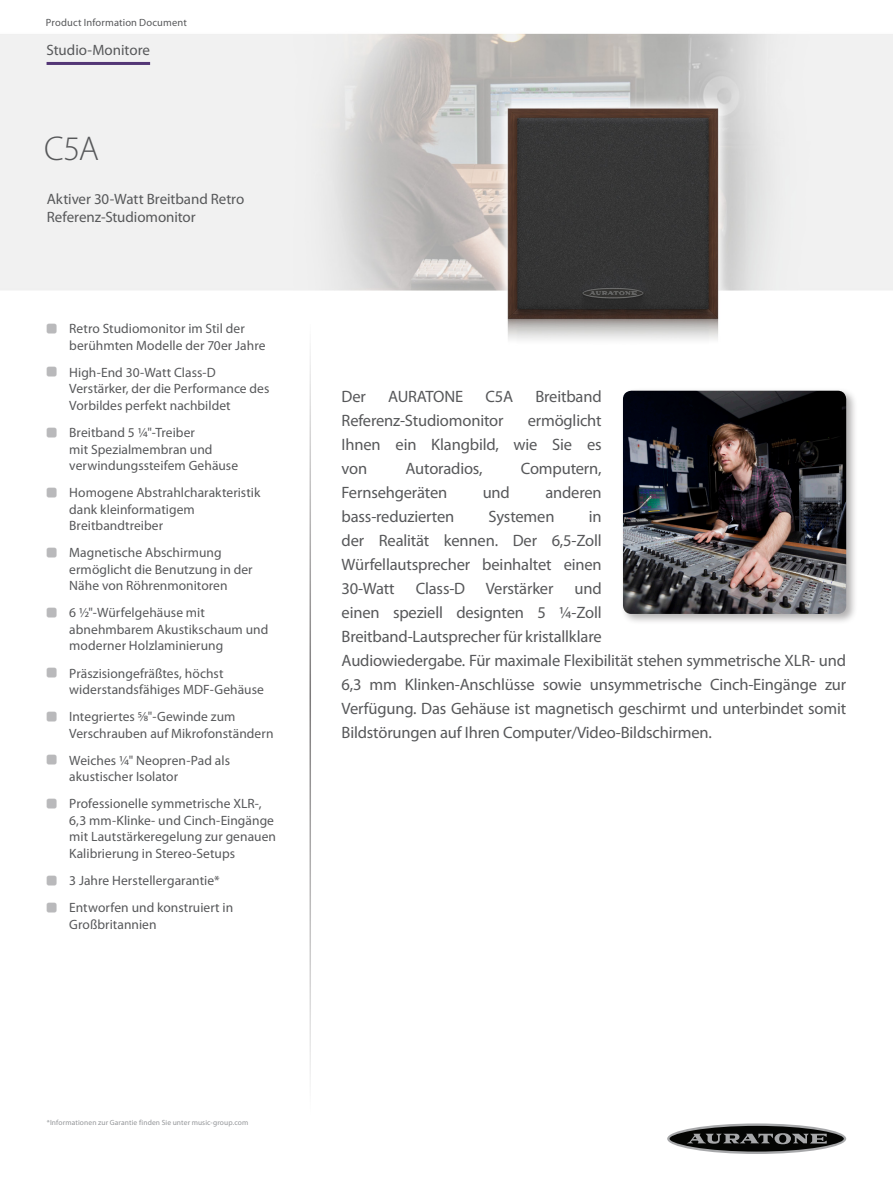
<style>
.page{position:relative;width:893px;height:1188px;background:#fff}
.page>*{position:absolute;margin:0;border:0;box-sizing:border-box;transform-origin:0 0}
._03_Description_Name{font:300 34.5px "Myriad Pro";color:#57585a}
.t1{font:16.5px/24px "Myriad Pro";letter-spacing:-.01em;color:#57585a;text-align:justify}
._04_Product_Subhead{font:15px/18px "Myriad Pro";letter-spacing:-.005em;color:#57585a}
._01_Item_Group{font:15px "Myriad Pro";color:#57585a}
._05_Product_Features{font:13.5px/16.5px "Myriad Pro";letter-spacing:.005em;color:#57585a}
.t2{font:10.5px "Myriad Pro";letter-spacing:.015em;color:#57585a}
._07_Disclaimer{font:7.5px "Myriad Pro";letter-spacing:.015em;color:#939598}
.s1{font-family:"SQF Cust Glyph Set 1 V1";font-size:20.25px;color:#b9b9bb}
</style>
<div class="page">
<img style="left:0;top:33px;width:893px;height:1121px">
<hr style="left:309px;top:324px;width:2px;height:797px;background:#231f20">
<div style="left:620px;top:388px;width:237px;height:237px;background:#231f20;opacity:.35"></div>
<img style="left:623px;top:391px;width:223px;height:223px">
<hr style="left:47px;top:62px;width:103px;height:3px;background:#533676">
<svg style="left:667px;top:1123px;width:179px;height:31px"></svg>
<svg style="left:670px;top:1126px;width:174px;height:26px;background:#4f5050"></svg>
<p class="t2" style="left:46px;top:16px;width:142px">Product Information Document</p>
<p class="_01_Item_Group" style="left:47px;top:40px;width:105px">Studio-Monitore</p>
<p class="_03_Description_Name" style="left:44px;top:130px;width:56px">C5A</p>
<p class="_04_Product_Subhead" style="left:47px;top:190px;width:199px">Aktiver 30-Watt Breitband Retro<br>Referenz-Studiomonitor</p>
<p class="_05_Product_Features" style="left:69px;top:320px;width:198px;text-indent:-22px"><span class="s1">#</span> Retro Studiomonitor im Stil der berühmten Modelle der 70er Jahre</p>
<p class="_05_Product_Features" style="left:69px;top:364px;width:202px;text-indent:-22px"><span class="s1">#</span> High-End 30-Watt Class-D<br>Verstärker, der die Performance des<br>Vorbildes perfekt nachbildet</p>
<p class="_05_Product_Features" style="left:69px;top:424px;width:170px;text-indent:-22px"><span class="s1">#</span> Breitband 5 ¼"-Treiber<br>mit Spezialmembran und verwindungssteifem Gehäuse</p>
<p class="_05_Product_Features" style="left:69px;top:484px;width:193px;text-indent:-22px"><span class="s1">#</span> Homogene Abstrahlcharakteristik dank kleinformatigem<br>Breitbandtreiber</p>
<p class="_05_Product_Features" style="left:69px;top:544px;width:185px;text-indent:-22px"><span class="s1">#</span> Magnetische Abschirmung ermöglicht die Benutzung in der<br>Nähe von Röhrenmonitoren</p>
<p class="_05_Product_Features" style="left:69px;top:604px;width:201px;text-indent:-22px"><span class="s1">#</span> 6 ½"-Würfelgehäuse mit abnehmbarem Akustikschaum und moderner Holzlaminierung</p>
<p class="_05_Product_Features" style="left:69px;top:665px;width:196px;text-indent:-22px"><span class="s1">#</span> Präszisiongefräßtes, höchst widerstandsfähiges MDF-Gehäuse</p>
<p class="_05_Product_Features" style="left:69px;top:708px;width:206px;text-indent:-22px"><span class="s1">#</span> Integriertes 5/8"-Gewinde zum<br>Verschrauben auf Mikrofonständern</p>
<p class="_05_Product_Features" style="left:69px;top:752px;width:162px;text-indent:-22px"><span class="s1">#</span> Weiches ¼" Neopren-Pad als akustischer Isolator</p>
<p class="_05_Product_Features" style="left:69px;top:795px;width:208px;text-indent:-22px"><span class="s1">#</span> Professionelle symmetrische XLR-, 6,3 mm-Klinke- und Cinch-Eingänge mit Lautstärkeregelung zur genauen Kalibrierung in Stereo-Setups</p>
<p class="_05_Product_Features" style="left:47px;top:872px;width:174px"><span class="s1">#</span> 3 Jahre Herstellergarantie*</p>
<p class="_05_Product_Features" style="left:69px;top:899px;width:165px;text-indent:-22px"><span class="s1">#</span> Entworfen und konstruiert in<br>Großbritannien</p>
<p class="t1" style="left:342px;top:384px;width:26px">Der</p>
<p class="t1" style="left:388px;top:384px;width:77px">AURATONE</p>
<p class="t1" style="left:485px;top:384px;width:29px">C5A</p>
<p class="t1" style="left:535px;top:384px;width:68px">Breitband</p>
<p class="t1" style="left:342px;top:408px;width:163px">Referenz-Studiomonitor</p>
<p class="t1" style="left:342px;top:408px;width:262px;text-indent:186px">ermöglicht Ihnen ein Klangbild, wie Sie es von</p>
<p class="t1" style="left:405px;top:456px;width:79px">Autoradios,</p>
<p class="t1" style="left:521px;top:456px;width:82px">Computern,</p>
<p class="t1" style="left:342px;top:480px;width:107px">Fernsehgeräten</p>
<p class="t1" style="left:483px;top:480px;width:29px">und</p>
<p class="t1" style="left:545px;top:480px;width:58px">anderen</p>
<p class="t1" style="left:342px;top:504px;width:114px">bass-reduzierten</p>
<p class="t1" style="left:489px;top:504px;width:67px">Systemen</p>
<p class="t1" style="left:342px;top:504px;width:262px;text-indent:247px">in der Realität kennen. Der 6,5-Zoll Würfellautsprecher beinhaltet einen 30-Watt</p>
<p class="t1" style="left:342px;top:576px;width:506px;text-align:left;text-indent:233px">und<br>einen speziell designten 5 ¼-Zoll<br>Breitband-Lautsprecher für kristallklare<br>Audiowiedergabe. Für maximale Flexibilität stehen symmetrische XLR- und 6,3 mm Klinken-Anschlüsse sowie unsymmetrische Cinch-Eingänge zur Verfügung. Das Gehäuse ist magnetisch geschirmt und unterbindet somit Bildstörungen auf Ihren Computer/Video-Bildschirmen.</p>
<p class="t1" style="left:416px;top:576px;width:139px">Class-D Verstärker</p>
<p class="_07_Disclaimer" style="left:47px;top:1118px;width:203px">*Informationen zur Garantie finden Sie unter music-group.com</p>
</div>
